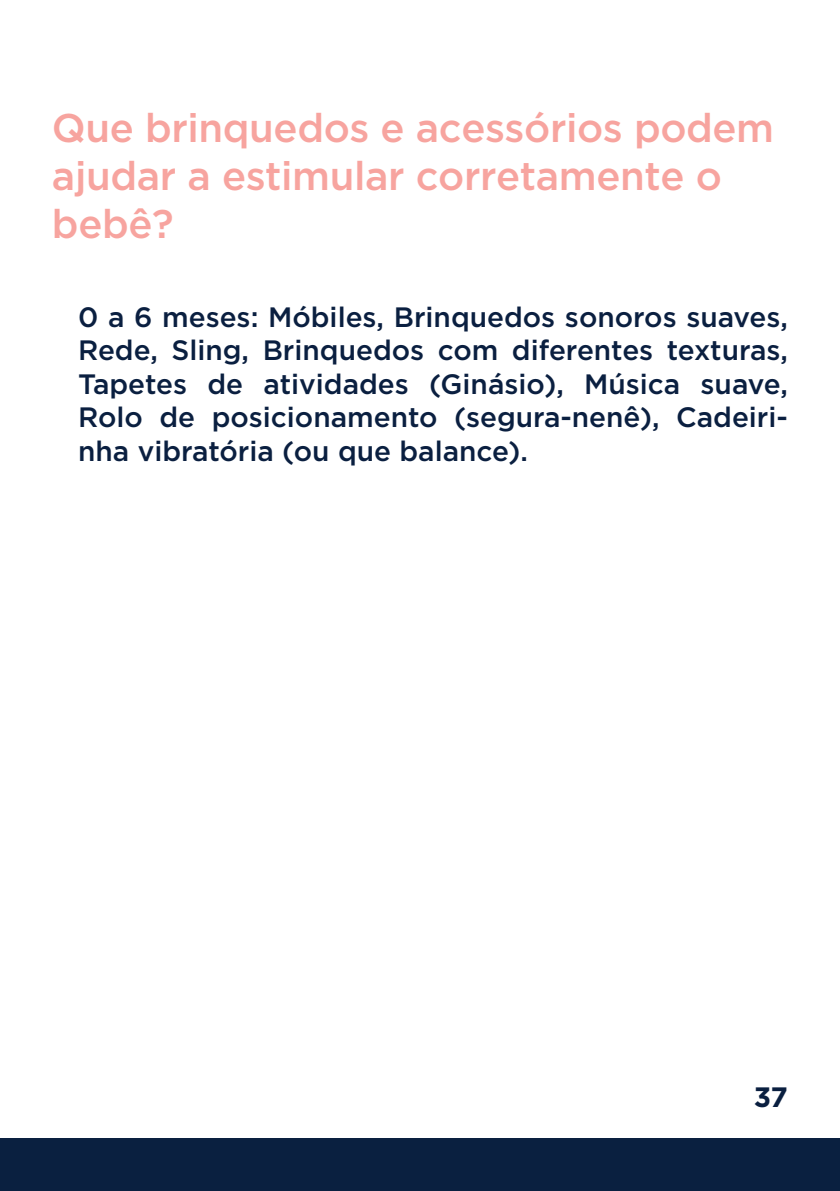
<style>
.page{position:relative;width:840px;height:1191px;background:#fff}
.page>*{position:absolute;margin:0;border:0;box-sizing:border-box;transform-origin:0 0}
.t1{font:500 40px/48px "Gotham";letter-spacing:-.01em;color:#f7a49f}
.t2{font:500 28px/33.6px "Gotham";color:#0a1f40;text-align:justify}
.t3{font:700 28px "Gotham Pro";color:#0a1f40}
</style>
<div class="page">
<div style="left:0;top:1138px;width:839px;height:53px;background:#0a2040"></div>
<h1 class="t1" style="left:52px;top:104px;width:723px">Que brinquedos e acessórios podem ajudar a estimular corretamente o bebê?</h1>
<p class="t2" style="left:78px;top:300px;width:711px">0 a 6 meses: Móbiles, Brinquedos sonoros suaves, Rede, Sling, Brinquedos com diferentes texturas, Tapetes de atividades (Ginásio), Música suave, Rolo de posicionamento (segura-nenê), Cadeiri&shy;nha vibratória (ou que balance).</p>
<p class="t3" style="left:753px;top:1085px;width:36px">37</p>
</div>
